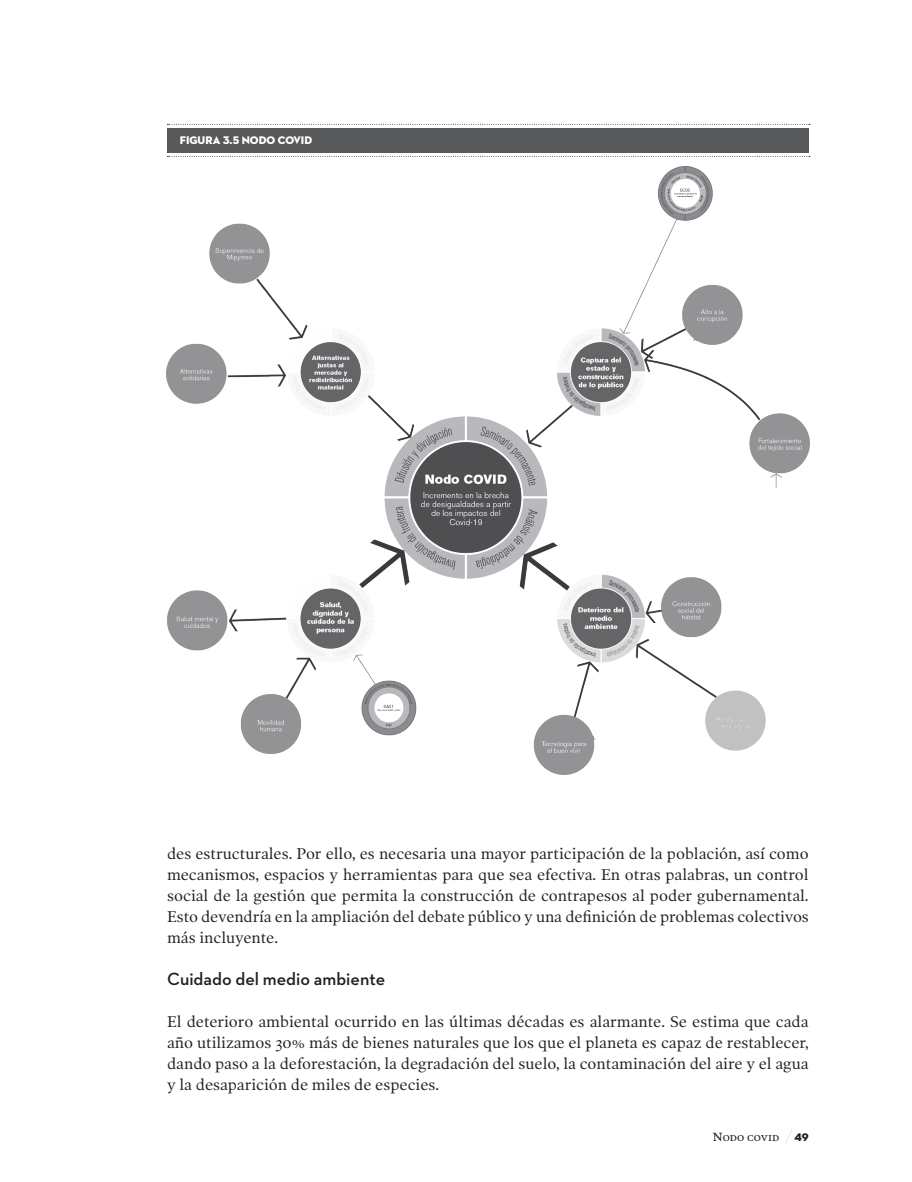
<style>
.page{position:relative;width:912px;height:1182px;background:#fff}
.page>*{position:absolute;margin:0;border:0;box-sizing:border-box;transform-origin:0 0}
.t1{font:600 18px "Neutraface 2 Text";color:#231f20}
.t2{font:15.75px/21px "Poynter OS Text One";color:#231f20;text-align:justify}
.t3{font:12px "Poynter OS Text";color:#231f20}
.t4{font:11.25px "Neutraface 2 Display Titling";color:#fff}
.t5{font:11.25px "Neutraface 2 Display Titling SC850";color:#231f20}
</style>
<div class="page">
<svg style="left:785px;top:1129px;width:7px;height:16px"></svg>
<div style="left:167px;top:128px;width:642px;height:24px;background:#57585a"></div>
<svg style="left:167px;top:124px;width:643px;height:1px"></svg>
<svg style="left:167px;top:156px;width:643px;height:1px"></svg>
<img style="left:167px;top:166px;width:643px;height:609px">
<p class="t4" style="left:180px;top:133px;width:134px">FIGURA 3.5 NODO COVID</p>
<p class="t2" style="left:167px;top:843px;width:643px">des estructurales. Por ello, es necesaria una mayor participación de la población, así como mecanismos, espacios y herramientas para que sea efectiva. En otras palabras, un control social de la gestión que permita la construcción de contrapesos al poder gubernamental.<br>Esto devendría en la ampliación del debate público y una definición de problemas colectivos más incluyente.</p>
<p class="t1" style="left:167px;top:968px;width:220px">Cuidado del medio ambiente</p>
<p class="t2" style="left:167px;top:1011px;width:643px">El deterioro ambiental ocurrido en las últimas décadas es alarmante. Se estima que cada año utilizamos 30% más de bienes naturales que los que el planeta es capaz de restablecer, dando paso a la deforestación, la degradación del suelo, la contaminación del aire y el agua y la desaparición de miles de especies.</p>
<p class="t3" style="left:713px;top:1130px;width:68px">Nodo covid</p>
<p class="t5" style="left:795px;top:1131px;width:16px">49</p>
</div>
